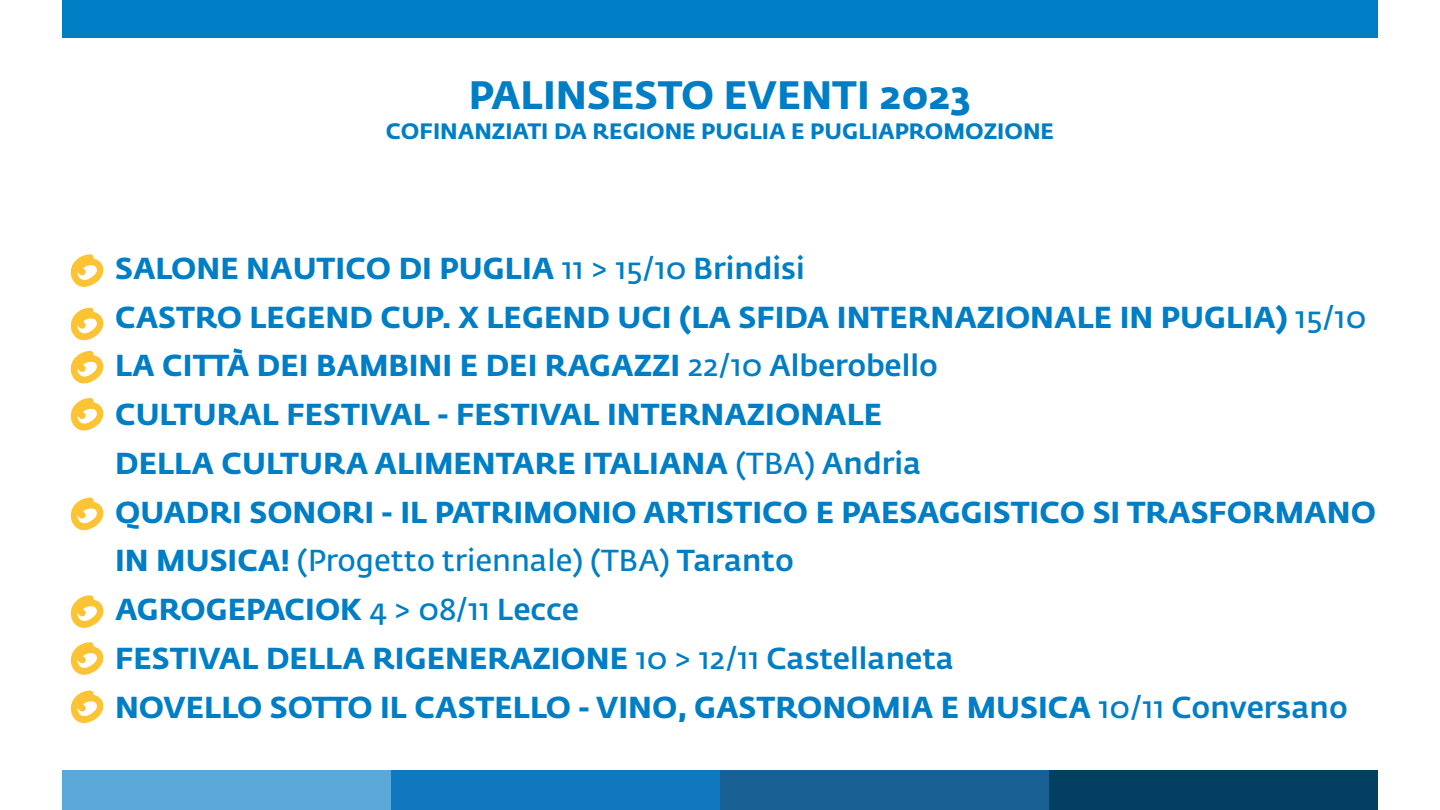
<style>
.page{position:relative;width:1440px;height:810px;background:#fff}
.page>*{position:absolute;margin:0;border:0;box-sizing:border-box;transform-origin:0 0}
.t1{font:700 39.22px "Fedra Sans Std";color:#007ec5}
.t2{font:700 30px/48.8px "Fedra Sans Std";color:#007ec5}
.t3{font:700 22.05px "Fedra Sans Std";color:#007ec5}
.s1{font-weight:400}
.s2{font-weight:500}
</style>
<div class="page">
<svg style="left:70px;top:595px;width:34px;height:33px"></svg>
<svg style="left:70px;top:642px;width:34px;height:33px"></svg>
<svg style="left:70px;top:690px;width:34px;height:34px"></svg>
<svg style="left:70px;top:498px;width:34px;height:33px"></svg>
<svg style="left:70px;top:398px;width:34px;height:33px"></svg>
<svg style="left:70px;top:351px;width:34px;height:33px"></svg>
<svg style="left:70px;top:254px;width:34px;height:33px"></svg>
<svg style="left:70px;top:308px;width:34px;height:33px"></svg>
<div style="left:62px;top:0;width:1316px;height:38px;background:#007ec5"></div>
<div style="left:1049px;top:771px;width:329px;height:39px;background:#033f61"></div>
<div style="left:720px;top:771px;width:329px;height:39px;background:#196194"></div>
<div style="left:391px;top:771px;width:329px;height:39px;background:#1078bf"></div>
<div style="left:62px;top:771px;width:329px;height:39px;background:#5aa8d7"></div>
<h1 class="t1" style="left:469px;top:70px;width:504px">PALINSESTO EVENTI 2023</h1>
<p class="t3" style="left:386px;top:117px;width:670px">COFINANZIATI DA REGIONE PUGLIA E PUGLIAPROMOZIONE</p>
<p class="t2" style="left:115px;top:244px;width:1262px">SALONE NAUTICO DI PUGLIA <span class="s1">11 &gt; 15/10</span> <span class="s2">Brindisi<br></span>CASTRO LEGEND CUP. X LEGEND UCI (LA SFIDA INTERNAZIONALE IN PUGLIA) <span class="s1">15/10<br></span>LA CITTÀ DEI BAMBINI E DEI RAGAZZI <span class="s1">22/10</span> <span class="s2">Alberobello<br></span>CULTURAL FESTIVAL - FESTIVAL INTERNAZIONALE<br>DELLA CULTURA ALIMENTARE ITALIANA <span class="s1">(TBA)</span> <span class="s2">Andria<br></span>QUADRI SONORI - IL PATRIMONIO ARTISTICO E PAESAGGISTICO SI TRASFORMANO IN MUSICA! <span class="s1">(Progetto triennale) (TBA)</span> <span class="s2">Taranto<br></span>AGROGEPACIOK <span class="s1">4 &gt; 08/11</span> <span class="s2">Lecce<br></span>FESTIVAL DELLA RIGENERAZIONE <span class="s1">10 &gt; 12/11</span> <span class="s2">Castellaneta<br></span>NOVELLO SOTTO IL CASTELLO - VINO, GASTRONOMIA E MUSICA <span class="s1">10/11</span> <span class="s2">Conversano</span></p>
</div>
